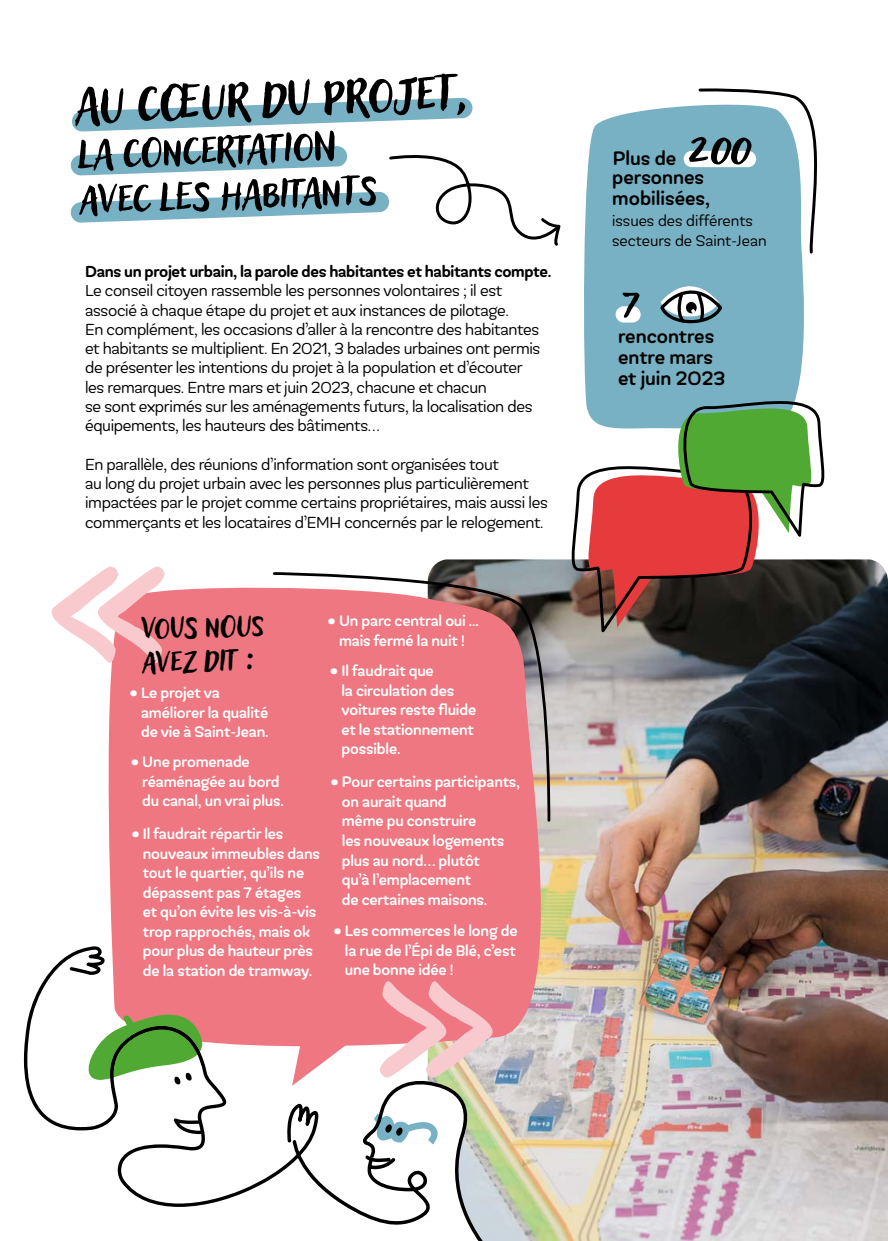
<style>
.page{position:relative;width:888px;height:1241px;background:#fff}
.page>*{position:absolute;margin:0;border:0;box-sizing:border-box;transform-origin:0 0}
.t1{font:54.07px "Adlery Pro Blockletter";color:#000}
.t2{font:51.27px/45.5px "Adlery Pro Blockletter";color:#000}
.t3{font:38.32px "Adlery Pro Blockletter";color:#000}
.t4{font:19.25px/20.8px "Globa";color:#000}
.t5{font:300 15.75px/19.2px "Globa";letter-spacing:-.02em;color:#000}
.t6{font:500 15.75px "Globa";letter-spacing:-.02em;color:#000}
.t7{font:15.05px/19.6px "Globa";letter-spacing:-.01em;color:#fff}
.t8{font:300 15.05px/19.9px "Globa";color:#000}
</style>
<div class="page">
<img style="left:428px;top:559px;width:460px;height:681px">
<div style="left:584px;top:105px;width:220px;height:283px;background:#78b1c3"></div>
<div style="left:684px;top:151px;width:72px;height:16px;background:#fff;border-radius:8px"></div>
<div style="left:616px;top:306px;width:25px;height:16px;background:#fff;border-radius:8px"></div>
<svg style="left:658px;top:266px;width:66px;height:60px"></svg>
<svg style="left:71px;top:146px;width:490px;height:100px"></svg>
<svg style="left:318px;top:1062px;width:6px;height:4px"></svg>
<svg style="left:108px;top:582px;width:466px;height:480px;background:#ea8389"></svg>
<svg style="left:271px;top:570px;width:283px;height:253px;background:#dd7d84"></svg>
<svg style="left:52px;top:566px;width:113px;height:96px"></svg>
<svg style="left:380px;top:981px;width:113px;height:96px;background:#efaeb1"></svg>
<svg style="left:568px;top:388px;width:259px;height:252px"></svg>
<svg style="left:697px;top:88px;width:121px;height:167px"></svg>
<svg style="left:318px;top:1080px;width:270px;height:160px"></svg>
<svg style="left:374px;top:1113px;width:64px;height:31px"></svg>
<svg style="left:362px;top:1151px;width:30px;height:11px"></svg>
<svg style="left:24px;top:946px;width:294px;height:260px"></svg>
<svg style="left:61px;top:1014px;width:164px;height:154px"></svg>
<svg style="left:72px;top:97px;width:401px;height:35px"></svg>
<h2 class="t2" style="left:77px;top:131px;width:299px;rotate:-2deg">la concertation avec les habitants</h2>
<p class="t6" style="left:85px;top:262px;width:468px">Dans un projet urbain, la parole des habitantes et habitants compte.</p>
<p class="t5" style="left:85px;top:281px;width:457px">Le conseil citoyen rassemble les personnes volontaires ; il est associé à chaque étape du projet et aux instances de pilotage.<br>En complément, les occasions d’aller à la rencontre des habitantes et habitants se multiplient. En 2021, 3 balades urbaines ont permis de présenter les intentions du projet à la population et d’écouter les remarques. Entre mars et juin 2023, chacune et chacun<br>se sont exprimés sur les aménagements futurs, la localisation des équipements, les hauteurs des bâtiments…</p>
<p class="t5" style="left:85px;top:455px;width:464px">En parallèle, des réunions d’information sont organisées tout<br>au long du projet urbain avec les personnes plus particulièrement impactées par le projet comme certains propriétaires, mais aussi les commerçants et les locataires d’EMH concernés par le relogement.</p>
<h3 class="t3" style="left:140px;top:606px;width:125px;rotate:-2deg">Vous nouS</h3>
<p class="t7" style="left:328px;top:611px;width:153px">• Un parc central oui ...</p>
<h3 class="t3" style="left:142px;top:640px;width:112px;rotate:-2deg">aVez dit :</h3>
<p class="t7" style="left:339px;top:631px;width:127px">mais fermé la nuit !</p>
<p class="t7" style="left:330px;top:661px;width:105px">• Il faudrait que</p>
<p class="t7" style="left:130px;top:683px;width:92px">• Le projet va</p>
<p class="t7" style="left:341px;top:680px;width:114px">la circulation des</p>
<p class="t7" style="left:141px;top:702px;width:129px">améliorer la qualité</p>
<p class="t7" style="left:341px;top:700px;width:136px">voitures reste fluide</p>
<p class="t7" style="left:141px;top:722px;width:129px">de vie à Saint-Jean.</p>
<p class="t7" style="left:341px;top:719px;width:134px">et le stationnement possible.</p>
<p class="t7" style="left:142px;top:752px;width:139px;text-indent:-11px">• Une promenade réaménagée au bord</p>
<p class="t7" style="left:330px;top:772px;width:191px">• Pour certains participants,</p>
<p class="t7" style="left:142px;top:791px;width:143px">du canal, un vrai plus.</p>
<p class="t7" style="left:342px;top:791px;width:136px">on aurait quand même pu construire</p>
<p class="t7" style="left:131px;top:824px;width:154px">• Il faudrait répartir les</p>
<p class="t7" style="left:342px;top:831px;width:164px">les nouveaux logements</p>
<p class="t7" style="left:143px;top:843px;width:179px">nouveaux immeubles dans</p>
<p class="t7" style="left:342px;top:850px;width:140px">plus au nord… plutôt</p>
<p class="t7" style="left:143px;top:863px;width:163px">tout le quartier, qu’ils ne</p>
<p class="t7" style="left:342px;top:870px;width:131px">qu’à l’emplacement</p>
<p class="t7" style="left:143px;top:882px;width:160px">dépassent pas 7 étages</p>
<p class="t7" style="left:342px;top:889px;width:147px">de certaines maisons.</p>
<p class="t7" style="left:143px;top:902px;width:175px">et qu’on évite les vis-à-vis trop rapprochés, mais ok</p>
<p class="t7" style="left:333px;top:921px;width:186px">• Les commerces le long de</p>
<p class="t7" style="left:143px;top:941px;width:172px">pour plus de hauteur près</p>
<p class="t7" style="left:345px;top:940px;width:172px">la rue de l’Épi de Blé, c’est</p>
<p class="t7" style="left:143px;top:961px;width:171px">de la station de tramway.</p>
<p class="t7" style="left:345px;top:960px;width:110px">une bonne idée !</p>
<h1 class="t1" style="left:688px;top:117px;width:63px">200</h1>
<p class="t4" style="left:612px;top:167px;width:99px">personnes mobilisées,</p>
<p class="t4" style="left:613px;top:148px;width:65px">Plus de</p>
<p class="t8" style="left:612px;top:211px;width:156px">issues des différents secteurs de Saint-Jean</p>
<h1 class="t1" style="left:621px;top:270px;width:21px">7</h1>
<p class="t4" style="left:618px;top:326px;width:109px">rencontres entre mars et juin 2023</p>
</div>
